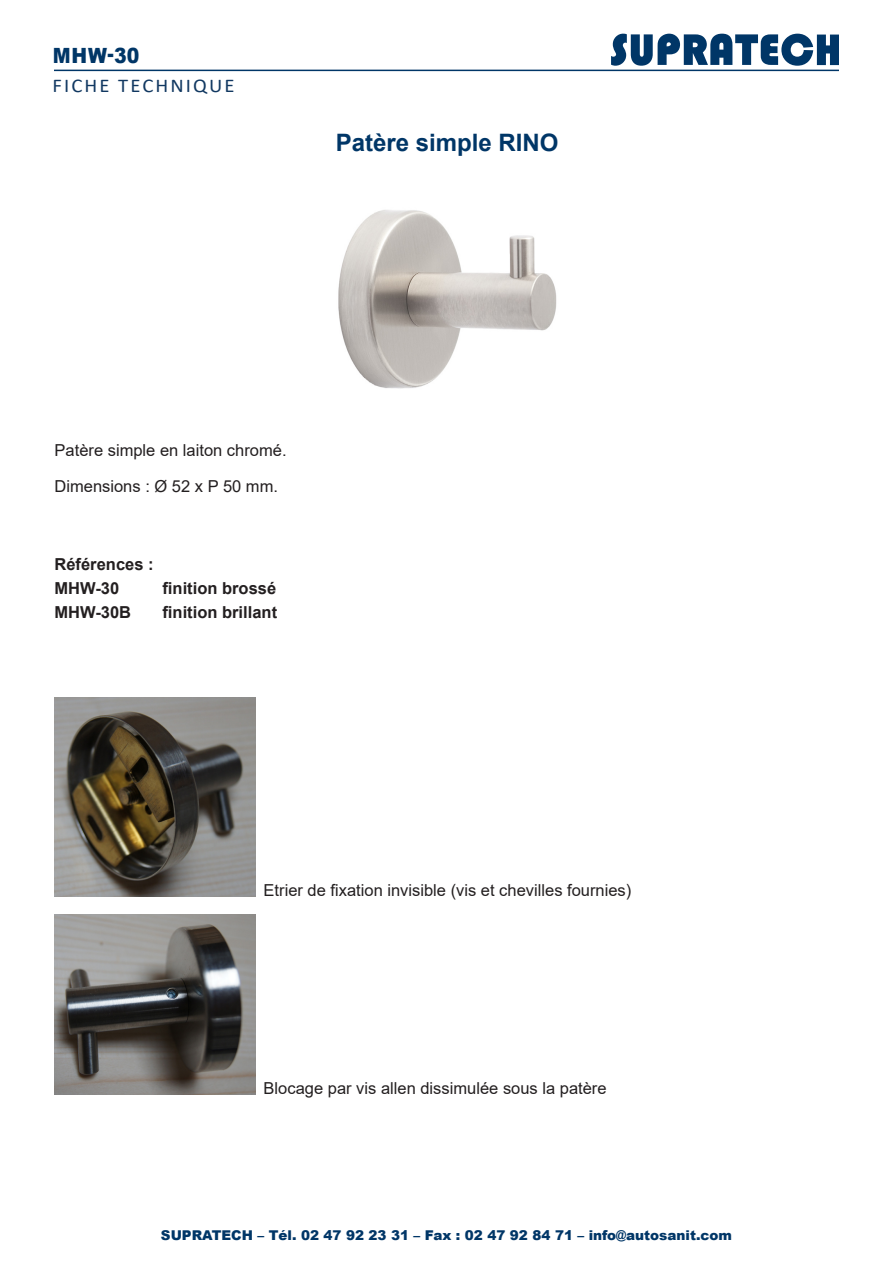
<style>
.page{position:relative;width:893px;height:1263px;background:#fff}
.page>*{position:absolute;margin:0;border:0;box-sizing:border-box;transform-origin:0 0}
.t1{font:700 24px "Arial";color:#003667}
.t2{font:900 21px "Arial";color:#003667;scale:.9 1}
.t3{font:19.5px "Calibri";letter-spacing:.1em;color:#113861;scale:1.06 1}
.t4{font:16.5px "Arial";color:#231f20}
.t5{font:700 16.5px "Arial";color:#231f20}
.t6{font:900 13.5px "Arial";color:#003667}
</style>
<div class="page">
<svg style="left:611px;top:34px;width:228px;height:32px"></svg>
<hr style="left:54px;top:70px;width:785px;height:1px;background:#003667">
<img style="left:54px;top:697px;width:201px;height:199px">
<img style="left:55px;top:914px;width:200px;height:180px">
<img style="left:338px;top:210px;width:219px;height:179px">
<p class="t2" style="left:53px;top:40px;width:98px">MHW-30</p>
<p class="t3" style="left:53px;top:72px;width:173px">FICHE TECHNIQUE</p>
<p class="t1" style="left:336px;top:126px;width:224px">Patère simple RINO</p>
<p class="t4" style="left:55px;top:439px;width:234px">Patère simple en laiton chromé.</p>
<p class="t4" style="left:55px;top:475px;width:225px">Dimensions : Ø 52 x P 50 mm.</p>
<p class="t5" style="left:55px;top:552px;width:101px">Références :</p>
<p class="t5" style="left:55px;top:576px;width:66px">MHW-30</p>
<p class="t5" style="left:163px;top:576px;width:115px">finition brossé</p>
<p class="t5" style="left:55px;top:600px;width:78px">MHW-30B</p>
<p class="t5" style="left:163px;top:600px;width:116px">finition brillant</p>
<p class="t4" style="left:264px;top:879px;width:369px">Etrier de fixation invisible (vis et chevilles fournies)</p>
<p class="t4" style="left:264px;top:1077px;width:344px">Blocage par vis allen dissimulée sous la patère</p>
<p class="t6" style="left:161px;top:1225px;width:572px">SUPRATECH – Tél. 02 47 92 23 31 – Fax : 02 47 92 84 71 – info@autosanit.com</p>
</div>
